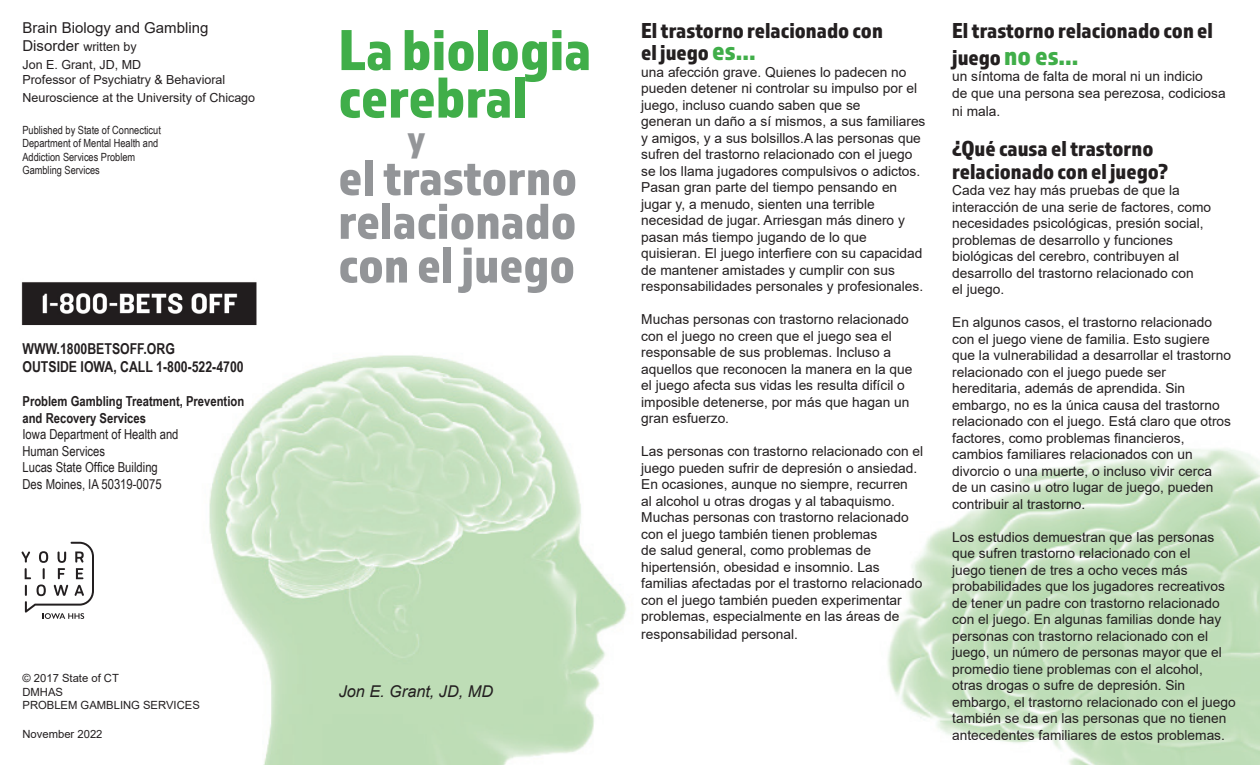
<style>
.page{position:relative;width:1260px;height:765px;background:#fff}
.page>*{position:absolute;margin:0;border:0;box-sizing:border-box;transform-origin:0 0}
.t1{font:60px/47.5px "Almaq Refined";color:#40ae49}
.t2{font:52.5px/43.8px "Almaq Refined";color:#939598;text-align:justify}
.t3{font:37.75px "Almaq Refined";color:#939598}
.t4{font:27.5px "Almaq Refined";color:#40ae49}
.t5{font:22.5px/22.5px "Almaq Refined";color:#231f20}
.t6{font:italic 16.25px "Arial";color:#231f20}
.t7{font:700 15px/18px "Arial Narrow";color:#231f20}
.t8{font:15px "Arial";color:#231f20}
.t9{font:13.75px/16.5px "Arial";color:#231f20}
.t10{font:13.75px/16.5px "Arial Narrow";color:#231f20}
.t11{font:700 13.75px/16.5px "Arial Narrow";color:#231f20}
.t12{font:12.5px/18px "Arial";color:#231f20}
.t13{font:11.25px/13.5px "Arial Narrow";color:#231f20}
.t14{font:11.25px/13.5px "Arial";color:#231f20}
.s1{font-size:15px}
.s2{font-size:27.5px;color:#40ae49}
.s3{font-size:22.5px;color:#231f20}
</style>
<div class="page">
<img style="left:888px;top:447px;width:372px;height:318px">
<img style="left:209px;top:355px;width:418px;height:410px">
<img style="left:21px;top:282px;width:236px;height:44px">
<svg style="left:22px;top:542px;width:72px;height:77px"></svg>
<p class="t8" style="left:22px;top:18px;width:187px">Brain Biology and Gambling</p>
<p class="t12" style="left:22px;top:38px;width:120px"><span class="s1">Disorder</span> written by<br>Jon E. Grant, JD, MD</p>
<p class="t12" style="left:22px;top:71px;width:234px">Professor of Psychiatry &amp; Behavioral<br>Neuroscience at the University of Chicago</p>
<p class="t13" style="left:22px;top:123px;width:140px">Published by State of Connecticut<br>Department of Mental Health and<br>Addiction Services Problem<br>Gambling Services</p>
<p class="t7" style="left:22px;top:339px;width:223px">WWW.1800BETSOFF.ORG<br>OUTSIDE IOWA, CALL 1-800-522-4700</p>
<p class="t11" style="left:22px;top:393px;width:223px">Problem Gambling Treatment, Prevention and Recovery Services</p>
<p class="t10" style="left:22px;top:426px;width:158px">Iowa Department of Health and<br>Human Services<br>Lucas State Office Building<br>Des Moines, IA 50319-0075</p>
<p class="t14" style="left:22px;top:672px;width:179px">© 2017 State of CT<br>DMHAS<br>PROBLEM GAMBLING SERVICES</p>
<p class="t14" style="left:22px;top:727px;width:82px">November 2022</p>
<h1 class="t1" style="left:338px;top:24px;width:255px">La biologia cerebral</h1>
<h3 class="t3" style="left:408px;top:116px;width:19px">y</h3>
<h2 class="t2" style="left:338px;top:154px;width:240px">el trastorno relacionado con el juego</h2>
<p class="t6" style="left:339px;top:681px;width:156px">Jon E. Grant, JD, MD</p>
<h3 class="t5" style="left:641px;top:18px;width:243px">El trastorno relacionado con el juego <span class="s2">es...</span></h3>
<p class="t9" style="left:641px;top:63px;width:286px">una afección grave. Quienes lo padecen no pueden detener ni controlar su impulso por el juego, incluso cuando saben que se<br>generan un daño a sí mismos, a sus familiares y amigos, y a sus bolsillos.A las personas que sufren del trastorno relacionado con el juego se los llama jugadores compulsivos o adictos.<br>Pasan gran parte del tiempo pensando en jugar y, a menudo, sienten una terrible necesidad de jugar. Arriesgan más dinero y pasan más tiempo jugando de lo que quisieran. El juego interfiere con su capacidad de mantener amistades y cumplir con sus responsabilidades personales y profesionales.</p>
<p class="t9" style="left:641px;top:311px;width:273px">Muchas personas con trastorno relacionado con el juego no creen que el juego sea el responsable de sus problemas. Incluso a aquellos que reconocen la manera en la que el juego afecta sus vidas les resulta difícil o imposible detenerse, por más que hagan un gran esfuerzo.</p>
<p class="t9" style="left:641px;top:443px;width:284px">Las personas con trastorno relacionado con el juego pueden sufrir de depresión o ansiedad.<br>En ocasiones, aunque no siempre, recurren<br>al alcohol u otras drogas y al tabaquismo.<br>Muchas personas con trastorno relacionado con el juego también tienen problemas<br>de salud general, como problemas de hipertensión, obesidad e insomnio. Las familias afectadas por el trastorno relacionado con el juego también pueden experimentar problemas, especialmente en las áreas de</p>
<p class="t9" style="left:641px;top:626px;width:158px">responsabilidad personal.</p>
<h3 class="t5" style="left:952px;top:18px;width:262px">El trastorno relacionado con el</h3>
<h3 class="t4" style="left:952px;top:39px;width:128px"><span class="s3">juego</span> no es...</h3>
<p class="t9" style="left:952px;top:68px;width:275px">un síntoma de falta de moral ni un indicio<br>de que una persona sea perezosa, codiciosa</p>
<p class="t9" style="left:952px;top:102px;width:50px">ni mala.</p>
<h3 class="t5" style="left:952px;top:137px;width:217px">¿Qué causa el trastorno relacionado con el juego?</h3>
<p class="t9" style="left:952px;top:182px;width:261px">Cada vez hay más pruebas de que la interacción de una serie de factores, como necesidades psicológicas, presión social, problemas de desarrollo y funciones biológicas del cerebro, contribuyen al desarrollo del trastorno relacionado con<br>el juego.</p>
<p class="t9" style="left:952px;top:314px;width:280px">En algunos casos, el trastorno relacionado con el juego viene de familia. Esto sugiere que la vulnerabilidad a desarrollar el trastorno relacionado con el juego puede ser hereditaria, además de aprendida. Sin embargo, no es la única causa del trastorno relacionado con el juego. Está claro que otros factores, como problemas financieros, cambios familiares relacionados con un divorcio o una muerte, o incluso vivir cerca<br>de un casino u otro lugar de juego, pueden contribuir al trastorno.</p>
<p class="t9" style="left:952px;top:528px;width:285px">Los estudios demuestran que las personas que sufren trastorno relacionado con el<br>juego tienen de tres a ocho veces más probabilidades que los jugadores recreativos de tener un padre con trastorno relacionado con el juego. En algunas familias donde hay personas con trastorno relacionado con el juego, un número de personas mayor que el promedio tiene problemas con el alcohol, otras drogas o sufre de depresión. Sin embargo, el trastorno relacionado con el juego también se da en las personas que no tienen antecedentes familiares de estos problemas.</p>
</div>
